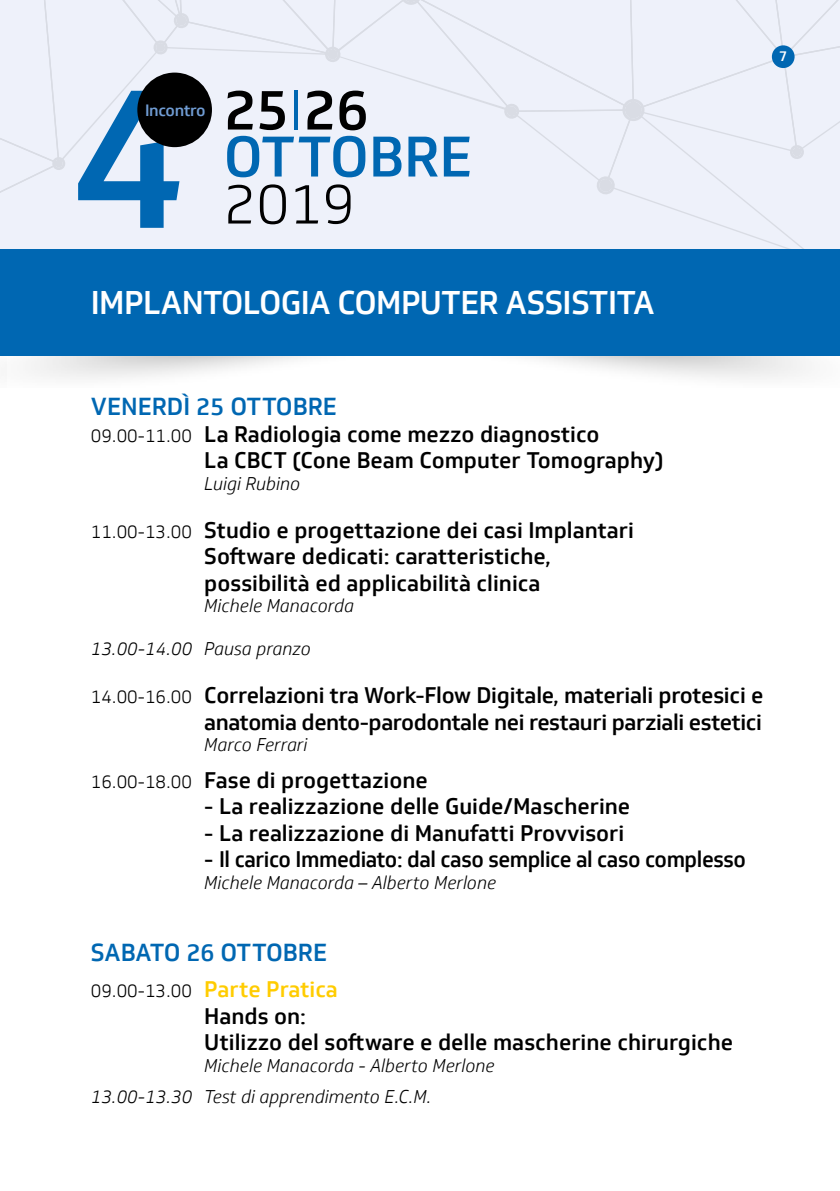
<style>
.page{position:relative;width:840px;height:1191px;background:#fff}
.page>*{position:absolute;margin:0;border:0;box-sizing:border-box;transform-origin:0 0}
.t1{font:500 200px "Soleto";color:#0067b2}
.t2{font:500 56px/47px "Soleto";color:#0067b2}
.t3{font:300 56px "Soleto";color:#000}
.t4{font:500 32px "Soleto";letter-spacing:-.02em;color:#fff}
.t5{font:500 24px "Soleto";color:#0067b2}
.t6{font:500 22px/26.4px "Soleto";color:#000}
.t7{font:500 22px/26.4px "Soleto";letter-spacing:-.02em;color:#000;text-align:right}
.t8{font:italic 300 18px/31.6px "Soleto";color:#000}
.t9{font:500 16px "Soleto";letter-spacing:-.02em;color:#709cd3}
.t10{font:500 14px "Soleto";color:#fff}
.s1{color:#000}
.s2{font-weight:300}
.s3{font-weight:300;font-size:18px}
.s4{color:#fc0}
</style>
<div class="page">
<div style="left:0;top:0;width:839px;height:249px;background:#eef1fa"></div>
<div style="left:771px;top:45px;width:23px;height:23px;background:#0067b2;border-radius:50%"></div>
<div style="left:0;top:249px;width:839px;height:107px;background:#0067b2"></div>
<div style="left:137px;top:73px;width:75px;height:74px;background:#000;border-radius:50%"></div>
<h1 class="t1" style="left:69px;top:33px;width:119px">4</h1>
<p class="t9" style="left:145px;top:101px;width:62px">Incontro</p>
<h2 class="t2" style="left:223px;top:87px;width:250px"><span class="s1">25</span><span class="s2">I</span><span class="s1">26<br></span>OTTOBRE</h2>
<h2 class="t3" style="left:223px;top:171px;width:133px">2019</h2>
<h3 class="t4" style="left:91px;top:283px;width:565px">IMPLANTOLOGIA COMPUTER ASSISTITA</h3>
<p class="t10" style="left:778px;top:47px;width:10px">7</p>
<p class="t5" style="left:91px;top:392px;width:247px">VENERDÌ 25 OTTOBRE</p>
<p class="t6" style="left:204px;top:421px;width:460px;text-indent:-113px"><span class="s3">09.00-11.00</span> La Radiologia come mezzo diagnostico<br>La CBCT (Cone Beam Computer Tomography)</p>
<p class="t8" style="left:204px;top:468px;width:97px">Luigi Rubino</p>
<p class="t6" style="left:204px;top:517px;width:431px;text-indent:-113px"><span class="s3">11.00-13.00</span> Studio e progettazione dei casi Implantari<br>Software dedicati: caratteristiche, possibilità ed applicabilità clinica</p>
<p class="t8" style="left:204px;top:590px;width:151px">Michele Manacorda</p>
<p class="t8" style="left:91px;top:633px;width:221px">13.00-14.00 Pausa pranzo</p>
<p class="t7" style="left:91px;top:682px;width:673px"><span class="s3">14.00-16.00</span> Correlazioni tra Work-Flow Digitale, materiali protesici e anatomia dento-parodontale nei restauri parziali estetici</p>
<p class="t8" style="left:204px;top:729px;width:105px">Marco Ferrari</p>
<p class="t6" style="left:91px;top:767px;width:338px"><span class="s3">16.00-18.00</span> Fase di progettazione</p>
<p class="t6" style="left:204px;top:793px;width:427px">- La realizzazione delle Guide/Mascherine</p>
<p class="t6" style="left:204px;top:820px;width:421px">- La realizzazione di Manufatti Provvisori</p>
<p class="t7" style="left:204px;top:846px;width:542px">- Il carico Immediato: dal caso semplice al caso complesso</p>
<p class="t8" style="left:204px;top:866px;width:293px">Michele Manacorda – Alberto Merlone</p>
<p class="t5" style="left:91px;top:937px;width:238px">SABATO 26 OTTOBRE</p>
<p class="t6" style="left:204px;top:976px;width:530px;text-indent:-113px"><span class="s3">09.00-13.00</span> <span class="s4">Parte Pratica<br></span>Hands on:<br>Utilizzo del software e delle mascherine chirurgiche</p>
<p class="t8" style="left:91px;top:1049px;width:405px;text-indent:113px">Michele Manacorda - Alberto Merlone<br>13.00-13.30 Test di apprendimento E.C.M.</p>
</div>
